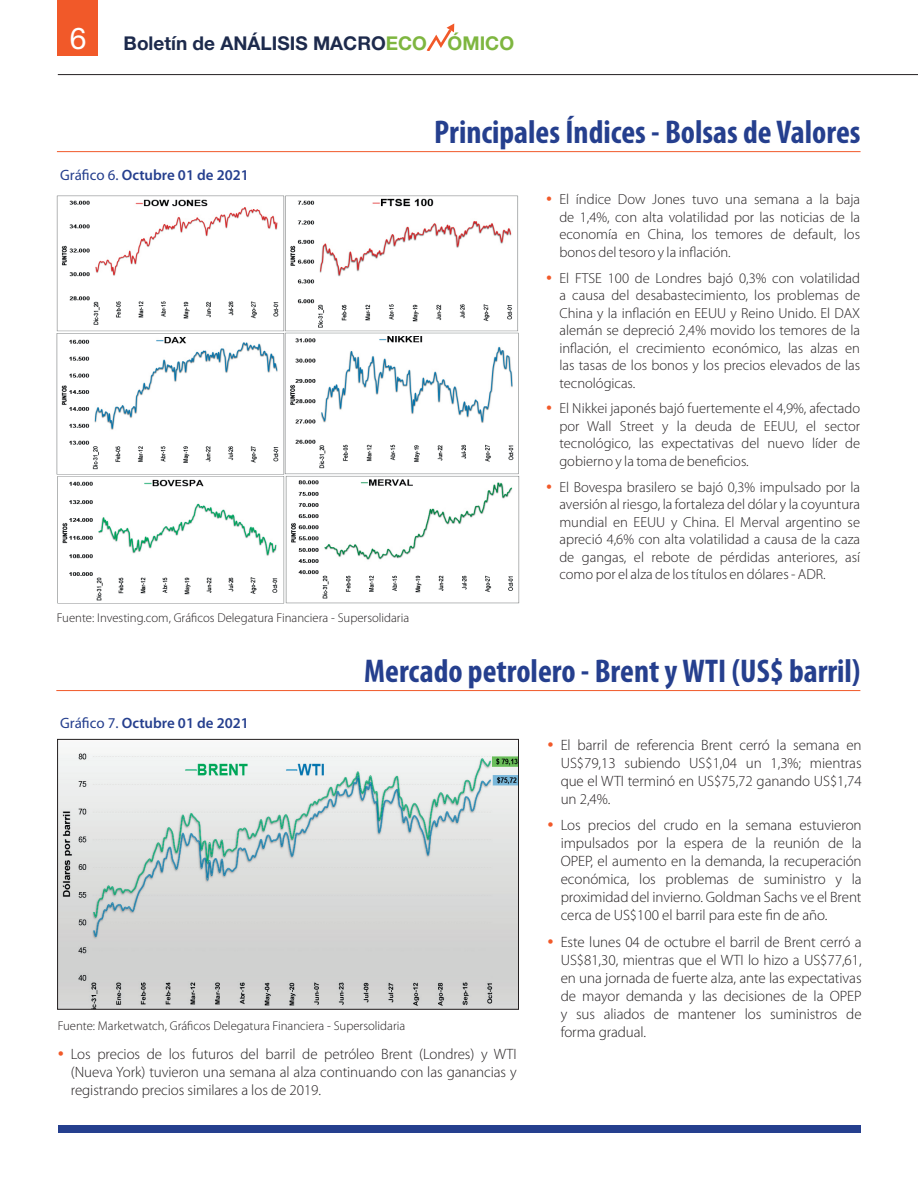
<style>
.page{position:relative;width:918px;height:1188px;background:#fff}
.page>*{position:absolute;margin:0;border:0;box-sizing:border-box;transform-origin:0 0}
.t1{font:700 condensed 33px "Myriad Pro";color:#253f8e}
.t2{font:700 19.05px "Helvetica Neue LT Pro";color:#1d2a4c}
.t3{font:300 15px/18px "Myriad Pro";letter-spacing:-.005em;color:#231f20;text-align:justify}
.t4{font:600 15px "Myriad Pro";color:#253f8e}
.t5{font:300 14.55px/17.4px "Myriad Pro";color:#231f20;text-align:justify}
.t6{font:300 12.75px "Myriad Pro";color:#231f20}
.s1{font-weight:400;font-size:30px;color:#fff}
.s2{color:#7eb640}
.s3{font-weight:400}
</style>
<div class="page">
<div style="left:57px;top:0;width:41px;height:56px;background:#f15929"></div>
<svg style="left:427px;top:23px;width:27px;height:27px"></svg>
<hr style="left:58px;top:74px;width:860px;height:1px;background:#231f20">
<hr style="left:57px;top:151px;width:804px;height:1px;background:#f15929">
<hr style="left:56px;top:690px;width:804px;height:1px;background:#f15929">
<img style="left:57px;top:196px;width:463px;height:408px">
<img style="left:59px;top:752px;width:458px;height:255px">
<div style="left:57px;top:739px;width:462px;height:270px;border:1px solid #231f20"></div>
<div style="left:58px;top:1125px;width:803px;height:8px;background:#253f8e"></div>
<h2 class="t2" style="left:70px;top:31px;width:446px"><span class="s1">6</span> Boletín de ANÁLISIS MACRO<span class="s2">ECO ÓMICO</span></h2>
<p class="t4" style="left:60px;top:167px;width:190px"><span class="s3">Gráfico 6.</span> Octubre 01 de 2021</p>
<p class="t6" style="left:57px;top:611px;width:354px">Fuente: Investing.com, Gráficos Delegatura Financiera - Supersolidaria</p>
<h1 class="t1" style="left:434px;top:114px;width:428px">Principales Índices - Bolsas de Valores</h1>
<p class="t5" style="left:559px;top:191px;width:302px">El índice Dow Jones tuvo una semana a la baja de 1,4%, con alta volatilidad por las noticias de la economía en China, los temores de default, los bonos del tesoro y la inflación.</p>
<p class="t5" style="left:559px;top:269px;width:302px">El FTSE 100 de Londres bajó 0,3% con volatilidad a causa del desabastecimiento, los problemas de China y la inflación en EEUU y Reino Unido. El DAX alemán se depreció 2,4% movido los temores de la inflación, el crecimiento económico, las alzas en las tasas de los bonos y los precios elevados de las tecnológicas.</p>
<p class="t5" style="left:559px;top:400px;width:302px">El Nikkei japonés bajó fuertemente el 4,9%, afectado por Wall Street y la deuda de EEUU, el sector tecnológico, las expectativas del nuevo líder de gobierno y la toma de beneficios.</p>
<p class="t5" style="left:559px;top:479px;width:302px">El Bovespa brasilero se bajó 0,3% impulsado por la aversión al riesgo, la fortaleza del dólar y la coyuntura mundial en EEUU y China. El Merval argentino se apreció 4,6% con alta volatilidad a causa de la caza de gangas, el rebote de pérdidas anteriores, así como por el alza de los títulos en dólares - ADR.</p>
<p class="t4" style="left:60px;top:715px;width:190px"><span class="s3">Gráfico 7.</span> Octubre 01 de 2021</p>
<h1 class="t1" style="left:364px;top:653px;width:498px">Mercado petrolero - Brent y WTI (US$ barril)</h1>
<p class="t6" style="left:58px;top:1019px;width:349px">Fuente: Marketwatch, Gráficos Delegatura Financiera - Supersolidaria</p>
<p class="t3" style="left:71px;top:1046px;width:447px">Los precios de los futuros del barril de petróleo Brent (Londres) y WTI (Nueva York) tuvieron una semana al alza continuando con las ganancias y registrando precios similares a los de 2019.</p>
<p class="t3" style="left:561px;top:736px;width:302px">El barril de referencia Brent cerró la semana en US$79,13 subiendo US$1,04 un 1,3%; mientras que el WTI terminó en US$75,72 ganando US$1,74 un 2,4%.</p>
<p class="t3" style="left:561px;top:816px;width:302px">Los precios del crudo en la semana estuvieron impulsados por la espera de la reunión de la OPEP, el aumento en la demanda, la recuperación económica, los problemas de suministro y la proximidad del invierno. Goldman Sachs ve el Brent cerca de US$100 el barril para este fin de año.</p>
<p class="t3" style="left:561px;top:933px;width:302px">Este lunes 04 de octubre el barril de Brent cerró a US$81,30, mientras que el WTI lo hizo a US$77,61, en una jornada de fuerte alza, ante las expectativas de mayor demanda y las decisiones de la OPEP y sus aliados de mantener los suministros de forma gradual.</p>
</div>
